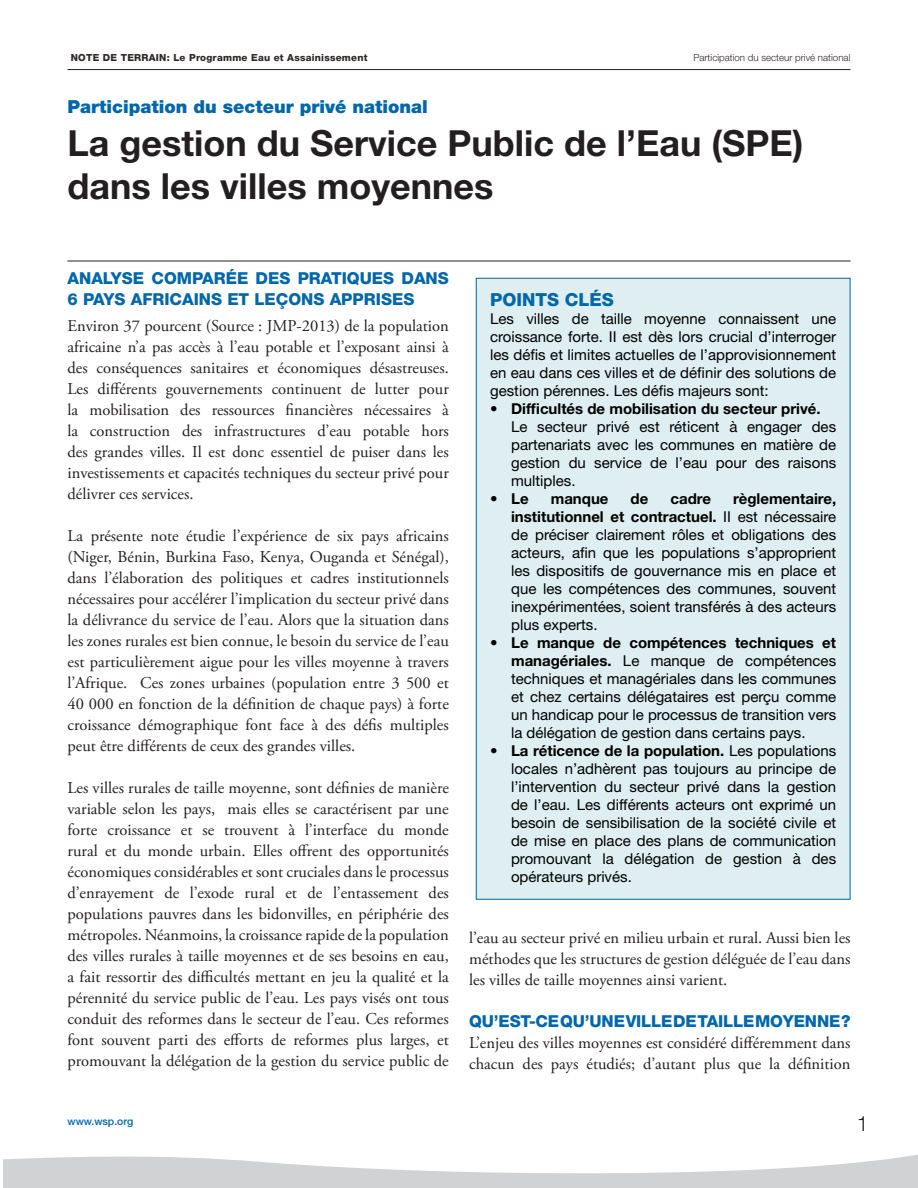
<style>
.page{position:relative;width:918px;height:1188px;background:#fff}
.page>*{position:absolute;margin:0;border:0;box-sizing:border-box;transform-origin:0 0}
.t1{font:700 36px/43.2px "Helvetica Neue LT Std";color:#231f20}
.t2{font:300 21px "Helvetica Neue LT Std";color:#231f20}
.t3{font:900 18px "Helvetica Neue LT Std";color:#0067aa}
.t4{font:800 18px "Helvetica Neue LT Std";color:#0067aa}
.t5{font:16.5px/21px "Adobe Garamond Pro";color:#231f20;text-align:justify}
.t6{font:800 16.5px/21px "Helvetica Neue LT Std";color:#0067aa}
.t7{font:15px/18px "Helvetica Neue LT Std";color:#000;text-align:justify}
.t8{font:700 15px "Helvetica Neue LT Std";color:#000}
.t9{font:500 10.5px "Helvetica Neue LT Std";color:#0067aa}
.t10{font:800 9.75px "Helvetica Neue LT Std";letter-spacing:.025em;color:#2e2826}
.t11{font:300 9.75px "Helvetica Neue LT Std";color:#2e2826}
.s1{font-weight:700}
</style>
<div class="page">
<hr style="left:68px;top:69px;width:782px;height:1px;background:#231f20">
<svg style="left:3px;top:1154px;width:915px;height:34px;fill:#d1d2d4"></svg>
<div style="left:476px;top:278px;width:374px;height:621px;background:#deeef1"></div>
<hr style="left:68px;top:261px;width:782px;height:1px;background:#231f20">
<p class="t10" style="left:71px;top:52px;width:298px">Note de Terrain: Le Programme Eau et Assainissement</p>
<p class="t11" style="left:693px;top:52px;width:159px">Participation du secteur privé national</p>
<p class="t3" style="left:68px;top:95px;width:362px">Participation du secteur privé national</p>
<h1 class="t1" style="left:68px;top:121px;width:737px">La gestion du Service Public de l’Eau (SPE) dans les villes moyennes</h1>
<p class="t6" style="left:67px;top:267px;width:252px">ANALYSE COMPARÉE DES PRATI</p>
<p class="t6" style="left:67px;top:267px;width:383px;text-indent:279px">QUES DANS<br>6 PAYS AFRICAI NS ET LEÇONS APPRISES</p>
<p class="t5" style="left:68px;top:315px;width:383px">Environ 37 pourcent (Source : JMP-2013) de la population africaine n’a pas accès à l’eau potable et l’exposant ainsi à des conséquences sanitaires et économiques désastreuses.<br>Les différents gouvernements continuent de lutter pour la mobilisation des ressources financières nécessaires à la construction des infrastructures d’eau potable hors des grandes villes. Il est donc essentiel de puiser dans les investissements et capacités techniques du secteur privé pour délivrer ces services.</p>
<p class="t5" style="left:68px;top:525px;width:383px">La présente note étudie l’expérience de six pays africains (Niger, Bénin, Burkina Faso, Kenya, Ouganda et Sénégal), dans l’élaboration des politiques et cadres institutionnels nécessaires pour accélérer l’implication du secteur privé dans la délivrance du service de l’eau. Alors que la situation dans les zones rurales est bien connue, le besoin du service de l’eau est particulièrement aigue pour les villes moyenne à travers l’Afrique. Ces zones urbaines (population entre 3 500 et 40 000 en fonction de la définition de chaque pays) à forte croissance démographique font face à des défis multiples peut être différents de ceux des grandes villes.</p>
<p class="t5" style="left:68px;top:777px;width:383px">Les villes rurales de taille moyenne, sont définies de manière variable selon les pays, mais elles se caractérisent par une forte croissance et se trouvent à l’interface du monde rural et du monde urbain. Elles offrent des opportunités économiques considérables et sont cruciales dans le processus d’enrayement de l’exode rural et de l’entassement des populations pauvres dans les bidonvilles, en périphérie des métropoles. Néanmoins, la croissance rapide de la population des villes rurales à taille moyennes et de ses besoins en eau, a fait ressortir des difficultés mettant en jeu la qualité et la pérennité du service public de l’eau. Les pays visés ont tous conduit des reformes dans le secteur de l’eau. Ces reformes font souvent parti des efforts de reformes plus larges, et promouvant la délégation de la gestion du service public de</p>
<p class="t4" style="left:490px;top:289px;width:125px">POI NTS CLÉS</p>
<p class="t7" style="left:490px;top:309px;width:348px">Les villes de taille moyenne connaissent une croissance forte. II est dès lors crucial d’interroger les défis et limites actuelles de l’approvisionnement en eau dans ces villes et de définir des solutions de gestion pérennes. Les défis majeurs sont:</p>
<p class="t8" style="left:490px;top:399px;width:332px">• Difficultés de mobilisation du secteur privé.</p>
<p class="t7" style="left:511px;top:417px;width:327px">Le secteur privé est réticent à engager des partenariats avec les communes en matière de gestion du service de l’eau pour des raisons multiples.</p>
<p class="t8" style="left:490px;top:489px;width:40px">• Le</p>
<p class="t8" style="left:551px;top:489px;width:59px">manque</p>
<p class="t8" style="left:631px;top:489px;width:19px">de</p>
<p class="t8" style="left:671px;top:489px;width:42px">cadre</p>
<p class="t7" style="left:511px;top:489px;width:327px;text-indent:222px"><span class="s1">règlementaire, institutionnel et contractuel.</span> II est nécessaire de préciser clairement rôles et obligations des acteurs, afin que les populations s’approprient les dispositifs de gouvernance mis en place et que les compétences des communes, souvent inexpérimentées, soient transférés à des acteurs plus experts.</p>
<p class="t7" style="left:511px;top:633px;width:327px;text-indent:-21px"><span class="s1">• Le manque de compétences techniques et managériales.</span> Le manque de compétences techniques et managériales dans les communes et chez certains délégataires est perçu comme un handicap pour le processus de transition vers la délégation de gestion dans certains pays.</p>
<p class="t7" style="left:511px;top:741px;width:327px;text-indent:-21px"><span class="s1">• La réticence de la population.</span> Les populations locales n’adhèrent pas toujours au principe de l’intervention du secteur privé dans la gestion de l’eau. Les différents acteurs ont exprimé un besoin de sensibilisation de la société civile et de mise en place des plans de communication promouvant la délégation de gestion à des opérateurs privés.</p>
<p class="t5" style="left:469px;top:928px;width:383px">l’eau au secteur privé en milieu urbain et rural. Aussi bien les méthodes que les structures de gestion déléguée de l’eau dans les villes de taille moyennes ainsi varient.</p>
<p class="t6" style="left:469px;top:1011px;width:383px">QU’EST-CE QU’UNE VILLE DETAILLE MOYENNE ?</p>
<p class="t5" style="left:469px;top:1033px;width:383px">L’enjeu des villes moyennes est considéré différemment dans chacun des pays étudiés; d’autant plus que la définition</p>
<p class="t9" style="left:68px;top:1115px;width:67px">www.wsp.org</p>
<p class="t2" style="left:857px;top:1111px;width:13px">1</p>
</div>
